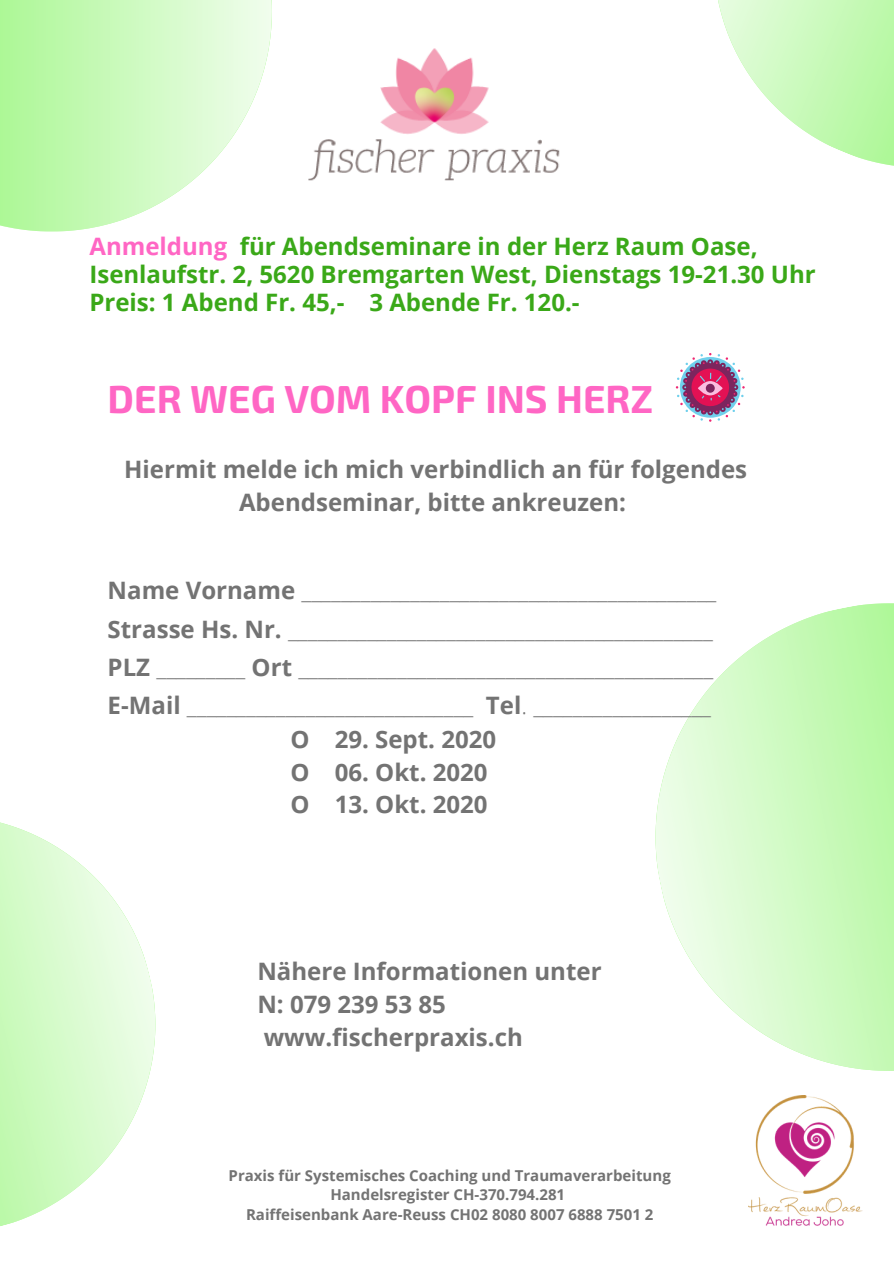
<style>
.page{position:relative;width:894px;height:1264px;background:#fff}
.page>*{position:absolute;margin:0;border:0;box-sizing:border-box;transform-origin:0 0}
.t1{font:700 39px "Exo 2";color:#ff66c4}
.t2{font:300 24px/38.2px "Open Sans";color:#737373}
.t3{font:700 24px/32.7px "Open Sans";color:#737373}
.t4{font:700 24px/28px "Open Sans";color:#3aa818}
.t5{font:700 15px/19.5px "Open Sans";color:#737373;text-align:center}
.s1{color:#ff66c4}
.s2{font-weight:700}
</style>
<div class="page">
<svg style="left:718px;top:0;width:175px;height:166px"></svg>
<svg style="left:0;top:822px;width:156px;height:404px"></svg>
<svg style="left:655px;top:603px;width:238px;height:468px"></svg>
<svg style="left:0;top:0;width:272px;height:231px"></svg>
<img style="left:308px;top:48px;width:252px;height:133px">
<img style="left:748px;top:1095px;width:113px;height:131px">
<svg style="left:675px;top:353px;width:69px;height:68px"></svg>
<p class="t4" style="left:89px;top:231px;width:727px"><span class="s1">Anmeldung</span> für Abendseminare in der Herz Raum Oase,<br>Isenlaufstr. 2, 5620 Bremgarten West, Dienstags 19-21.30 Uhr<br>Preis: 1 Abend Fr. 45,- 3 Abende Fr. 120.-</p>
<h1 class="t1" style="left:108px;top:373px;width:547px">DER WEG VOM KOPF INS HERZ</h1>
<p class="t3" style="left:124px;top:452px;width:624px;text-align:center">Hiermit melde ich mich verbindlich an für folgendes<br>Abendseminar, bitte ankreuzen:</p>
<p class="t2" style="left:108px;top:571px;width:610px"><span class="s2">Name Vorname</span> __________________________________________ <span class="s2">Strasse Hs. Nr.</span> ___________________________________________ <span class="s2">PLZ</span> _________ <span class="s2">Ort</span> __________________________________________ <span class="s2">E-Mail</span> _____________________________ <span class="s2">Tel</span>. __________________</p>
<p class="t3" style="left:290px;top:722px;width:207px">O 29. Sept. 2020<br>O 06. Okt. 2020<br>O 13. Okt. 2020</p>
<p class="t3" style="left:257px;top:954px;width:345px">Nähere Informationen unter<br>N: 079 239 53 85 www.fischerpraxis.ch</p>
<p class="t5" style="left:228px;top:1165px;width:443px">Praxis für Systemisches Coaching und Traumaverarbeitung<br>Handelsregister CH-370.794.281<br>Raiffeisenbank Aare-Reuss CH02 8080 8007 6888 7501 2</p>
</div>
